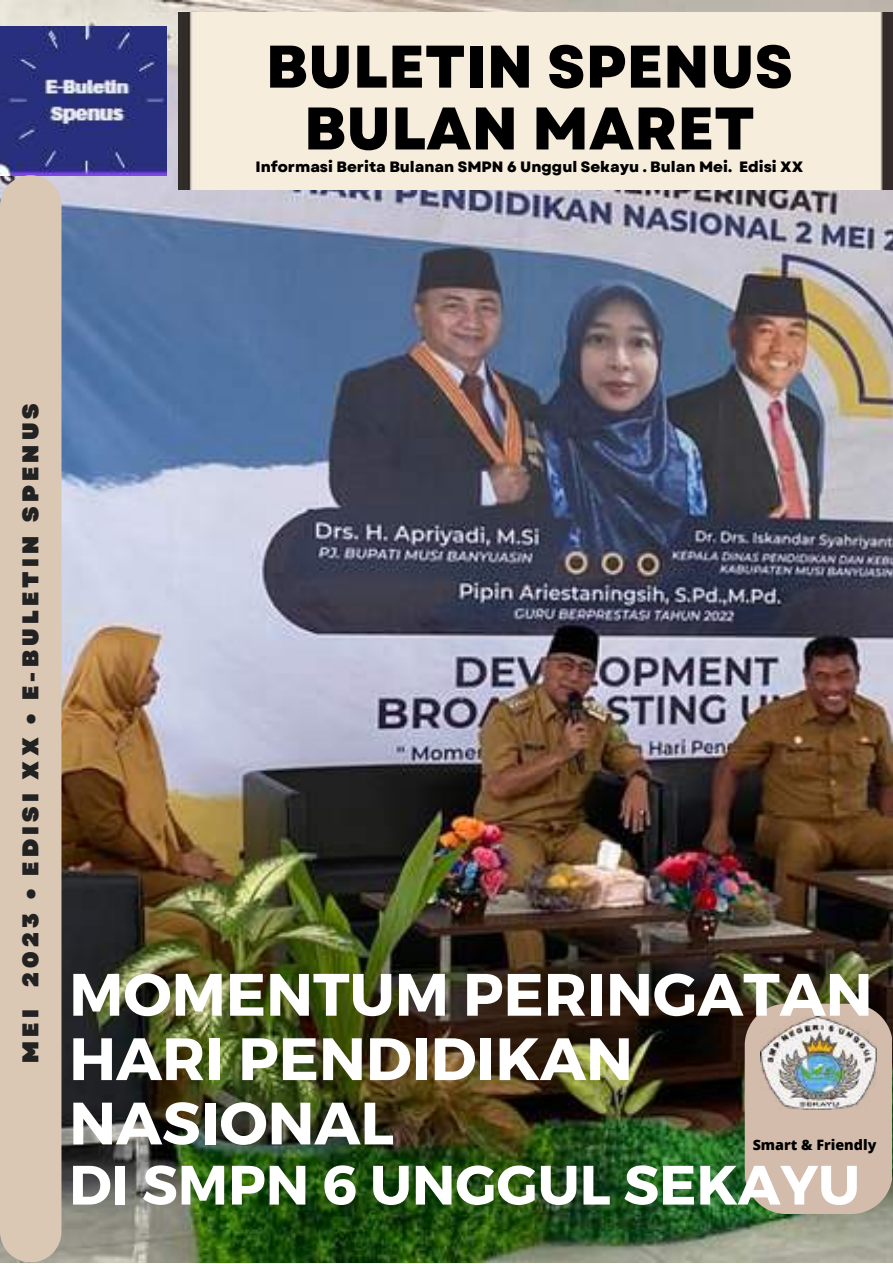
<style>
.page{position:relative;width:893px;height:1264px;background:#fff}
.page>*{position:absolute;margin:0;border:0;box-sizing:border-box;transform-origin:0 0}
.t1{font:800 60px/61.8px "Garet";color:#000;text-align:center}
.t2{font:700 59.7px/64.3px "Montserrat";color:#fff}
.t3{font:700 55.35px "Montserrat";color:#fff}
.t4{font:900 22.8px "Garet";letter-spacing:.19em;color:#222}
.t5{font:800 15px "Garet";color:#000}
.t6{font:800 14.25px "Open Sans";color:#000}
</style>
<div class="page">
<img style="left:0;top:0;width:892px;height:1262px">
<img style="left:0;top:26px;width:166px;height:150px">
<svg style="left:744px;top:1003px;width:148px;height:210px;background:#c6b2a1"></svg>
<img style="left:760px;top:1016px;width:116px;height:93px">
<div style="left:178px;top:12px;width:714px;height:177px;background:#f6eddc"></div>
<div style="left:0;top:175px;width:61px;height:1086px;background:#dac7b4"></div>
<h1 class="t1" style="left:266px;top:36px;width:529px">BULETIN SPENUS<br>BULAN MARET</h1>
<p class="t5" style="left:255px;top:156px;width:549px">Informasi Berita Bulanan SMPN 6 Unggul Sekayu . Bulan Mei. Edisi XX</p>
<h3 class="t4" style="left:14px;top:1062px;width:661px;rotate:-90deg">MEI 2023 • EDISI XX • E-BULETIN SPENUS</h3>
<h2 class="t2" style="left:69px;top:959px;width:804px">MOMENTUM PERINGATAN<br>HARI PENDIDIKAN<br>NASIONAL</h2>
<h3 class="t3" style="left:69px;top:1148px;width:792px">DI SMPN 6 UNGGUL SEKAYU</h3>
<p class="t6" style="left:752px;top:1134px;width:125px">Smart &amp; Friendly</p>
</div>
